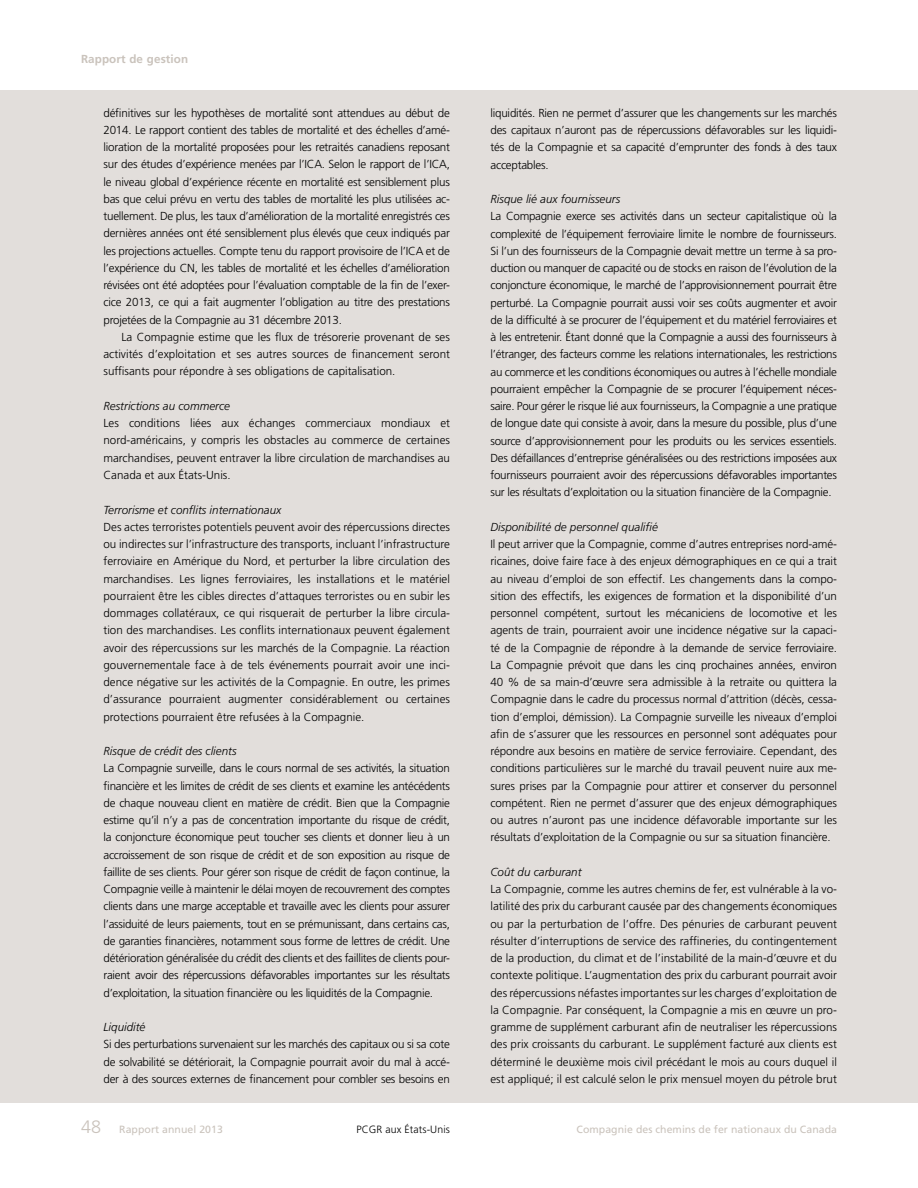
<style>
.page{position:relative;width:918px;height:1188px;background:#fff}
.page>*{position:absolute;margin:0;border:0;box-sizing:border-box;transform-origin:0 0}
.t1{font:300 11.7px/17.2px "Frutiger LT Std";letter-spacing:-.02em;color:#000;text-align:justify}
.t2{font:italic 300 11.7px "Frutiger LT Std";color:#000}
.t3{font:700 11.7px "Frutiger LT Std";letter-spacing:.01em;color:#cac3bc}
.t4{font:10.5px "Frutiger LT Std";letter-spacing:.005em;color:#cac3bc}
.t5{font:300 10.5px "Frutiger LT Std";letter-spacing:.01em;color:#000}
.s1{font-weight:300;font-size:18px}
</style>
<div class="page">
<div style="left:0;top:90px;width:918px;height:1012px;background:#e2dedb"></div>
<p class="t3" style="left:81px;top:52px;width:109px">Rapport de gestion</p>
<p class="t1" style="left:104px;top:104px;width:348px">définitives sur les hypothèses de mortalité sont attendues au début de 2014. Le rapport contient des tables de mortalité et des échelles d’amé&shy;lioration de la mortalité proposées pour les retraités canadiens reposant sur des études d’expérience menées par l’ICA. Selon le rapport de l’ICA, le niveau global d’expérience récente en mortalité est sensiblement plus bas que celui prévu en vertu des tables de mortalité les plus utilisées ac&shy;tuellement. De plus, les taux d’amélioration de la mortalité enregistrés ces dernières années ont été sensiblement plus élevés que ceux indiqués par les projections actuelles. Compte tenu du rapport provisoire de l’ICA et de l’expérience du CN, les tables de mortalité et les échelles d’amélioration révisées ont été adoptées pour l’évaluation comptable de la fin de l’exer&shy;cice 2013, ce qui a fait augmenter l’obligation au titre des prestations projetées de la Compagnie au 31 décembre 2013.</p>
<p class="t1" style="left:104px;top:328px;width:348px;text-indent:18px">La Compagnie estime que les flux de trésorerie provenant de ses activités d’exploitation et ses autres sources de financement seront suffisants pour répondre à ses obligations de capitalisation.</p>
<p class="t2" style="left:104px;top:399px;width:128px">Restrictions au commerce</p>
<p class="t1" style="left:104px;top:415px;width:348px">Les conditions liées aux échanges commerciaux mondiaux et nord-américains, y compris les obstacles au commerce de certaines marchandises, peuvent entraver la libre circulation de marchandises au Canada et aux États-Unis.</p>
<p class="t2" style="left:104px;top:503px;width:179px">Terrorisme et conflits internationaux</p>
<p class="t1" style="left:104px;top:518px;width:348px">Des actes terroristes potentiels peuvent avoir des répercussions directes ou indirectes sur l’infrastructure des transports, incluant l’infrastructure ferroviaire en Amérique du Nord, et perturber la libre circulation des marchandises. Les lignes ferroviaires, les installations et le matériel pourraient être les cibles directes d’attaques terroristes ou en subir les dommages collatéraux, ce qui risquerait de perturber la libre circula&shy;tion des marchandises. Les conflits internationaux peuvent également avoir des répercussions sur les marchés de la Compagnie. La réaction gouvernementale face à de tels événements pourrait avoir une inci&shy;dence négative sur les activités de la Compagnie. En outre, les primes d’assurance pourraient augmenter considérablement ou certaines protections pourraient être refusées à la Compagnie.</p>
<p class="t2" style="left:104px;top:744px;width:135px">Risque de crédit des clients</p>
<p class="t1" style="left:104px;top:760px;width:348px">La Compagnie surveille, dans le cours normal de ses activités, la situation financière et les limites de crédit de ses clients et examine les antécédents de chaque nouveau client en matière de crédit. Bien que la Compagnie estime qu’il n’y a pas de concentration importante du risque de crédit, la conjoncture économique peut toucher ses clients et donner lieu à un accroissement de son risque de crédit et de son exposition au risque de faillite de ses clients. Pour gérer son risque de crédit de façon continue, la Compagnie veille à maintenir le délai moyen de recouvrement des comptes clients dans une marge acceptable et travaille avec les clients pour assurer l’assiduité de leurs paiements, tout en se prémunissant, dans certains cas, de garanties financières, notamment sous forme de lettres de crédit. Une détérioration généralisée du crédit des clients et des faillites de clients pour&shy;raient avoir des répercussions défavorables importantes sur les résultats d’exploitation, la situation financière ou les liquidités de la Compagnie.</p>
<p class="t2" style="left:104px;top:1020px;width:43px">Liquidité</p>
<p class="t1" style="left:104px;top:1036px;width:348px">Si des perturbations survenaient sur les marchés des capitaux ou si sa cote de solvabilité se détériorait, la Compagnie pourrait avoir du mal à accé&shy;der à des sources externes de financement pour combler ses besoins en</p>
<p class="t1" style="left:490px;top:104px;width:348px">liquidités. Rien ne permet d’assurer que les changements sur les marchés des capitaux n’auront pas de répercussions défavorables sur les liquidi&shy;tés de la Compagnie et sa capacité d’emprunter des fonds à des taux acceptables.</p>
<p class="t2" style="left:490px;top:192px;width:131px">Risque lié aux fournisseurs</p>
<p class="t1" style="left:490px;top:208px;width:348px">La Compagnie exerce ses activités dans un secteur capitalistique où la complexité de l’équipement ferroviaire limite le nombre de fournisseurs.<br>Si l’un des fournisseurs de la Compagnie devait mettre un terme à sa pro&shy;duction ou manquer de capacité ou de stocks en raison de l’évolution de la conjoncture économique, le marché de l’approvisionnement pourrait être perturbé. La Compagnie pourrait aussi voir ses coûts augmenter et avoir de la difficulté à se procurer de l’équipement et du matériel ferroviaires et à les entretenir. Étant donné que la Compagnie a aussi des fournisseurs à l’étranger, des facteurs comme les relations internationales, les restrictions au commerce et les conditions économiques ou autres à l’échelle mondiale pourraient empêcher la Compagnie de se procurer l’équipement néces&shy;saire. Pour gérer le risque lié aux fournisseurs, la Compagnie a une pratique de longue date qui consiste à avoir, dans la mesure du possible, plus d’une source d’approvisionnement pour les produits ou les services essentiels.<br>Des défaillances d’entreprise généralisées ou des restrictions imposées aux fournisseurs pourraient avoir des répercussions défavorables importantes sur les résultats d’exploitation ou la situation financière de la Compagnie.</p>
<p class="t2" style="left:490px;top:520px;width:169px">Disponibilité de personnel qualifié</p>
<p class="t1" style="left:490px;top:536px;width:348px">Il peut arriver que la Compagnie, comme d’autres entreprises nord-amé&shy;ricaines, doive faire face à des enjeux démographiques en ce qui a trait au niveau d’emploi de son effectif. Les changements dans la compo&shy;sition des effectifs, les exigences de formation et la disponibilité d’un personnel compétent, surtout les mécaniciens de locomotive et les agents de train, pourraient avoir une incidence négative sur la capaci&shy;té de la Compagnie de répondre à la demande de service ferroviaire.<br>La Compagnie prévoit que dans les cinq prochaines années, environ 40 % de sa main-d’œuvre sera admissible à la retraite ou quittera la Compagnie dans le cadre du processus normal d’attrition (décès, cessa&shy;tion d’emploi, démission). La Compagnie surveille les niveaux d’emploi afin de s’assurer que les ressources en personnel sont adéquates pour répondre aux besoins en matière de service ferroviaire. Cependant, des conditions particulières sur le marché du travail peuvent nuire aux me&shy;sures prises par la Compagnie pour attirer et conserver du personnel compétent. Rien ne permet d’assurer que des enjeux démographiques ou autres n’auront pas une incidence défavorable importante sur les résultats d’exploitation de la Compagnie ou sur sa situation financière.</p>
<p class="t2" style="left:490px;top:865px;width:93px">Coût du carburant</p>
<p class="t1" style="left:490px;top:881px;width:348px">La Compagnie, comme les autres chemins de fer, est vulnérable à la vo&shy;latilité des prix du carburant causée par des changements économiques ou par la perturbation de l’offre. Des pénuries de carburant peuvent résulter d’interruptions de service des raffineries, du contingentement de la production, du climat et de l’instabilité de la main-d’œuvre et du contexte politique. L’augmentation des prix du carburant pourrait avoir des répercussions néfastes importantes sur les charges d’exploitation de la Compagnie. Par conséquent, la Compagnie a mis en œuvre un pro&shy;gramme de supplément carburant afin de neutraliser les répercussions des prix croissants du carburant. Le supplément facturé aux clients est déterminé le deuxième mois civil précédant le mois au cours duquel il est appliqué; il est calculé selon le prix mensuel moyen du pétrole brut</p>
<p class="t4" style="left:81px;top:1124px;width:143px"><span class="s1">48</span> Rapport annuel 2013</p>
<p class="t5" style="left:356px;top:1124px;width:95px">PCGR aux États-Unis</p>
<p class="t4" style="left:577px;top:1124px;width:262px">Compagnie des chemins de fer nationaux du Canada</p>
</div>
